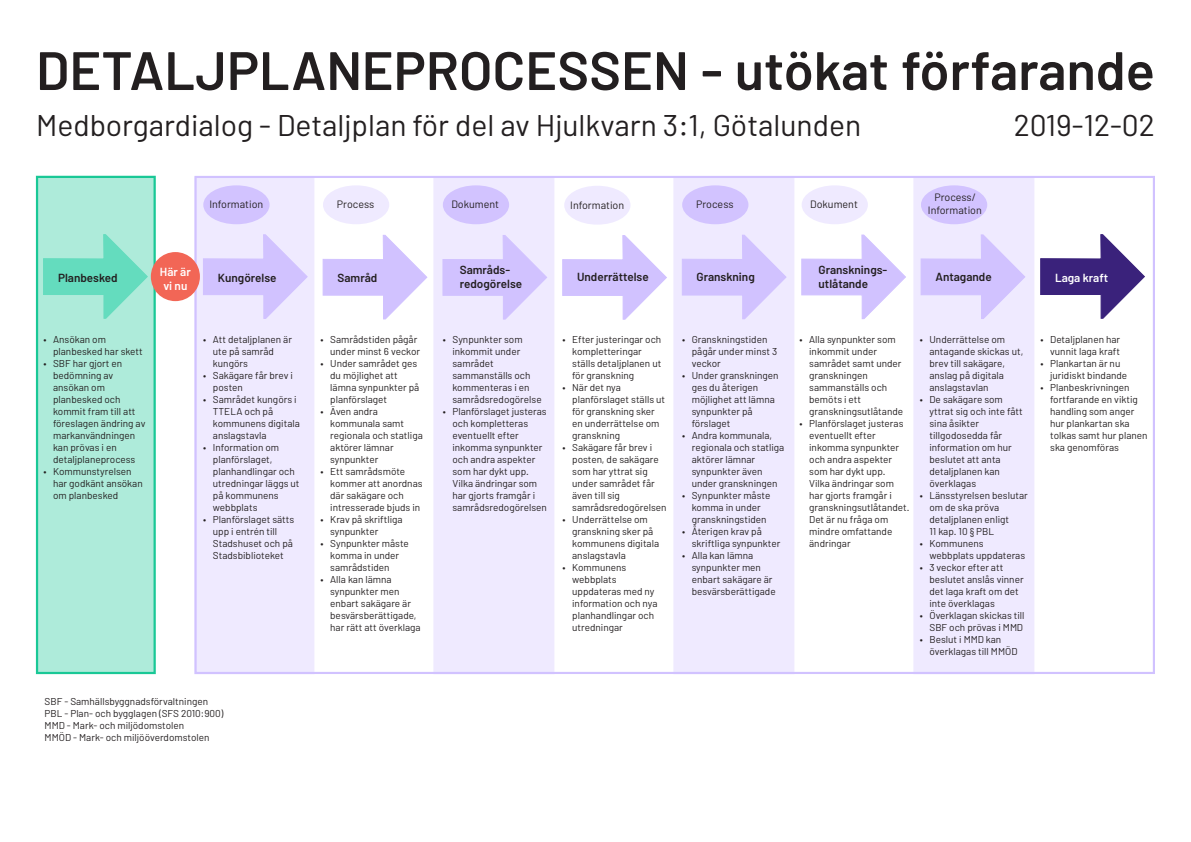
<style>
.page{position:relative;width:1191px;height:842px;background:#fff}
.page>*{position:absolute;margin:0;border:0;box-sizing:border-box;transform-origin:0 0}
.t1{font:600 54px "Barlow";color:#231f20}
.t2{font:30px "Barlow";color:#231f20}
.t3{font:600 11.8px "Barlow";color:#231f20}
.t4{font:600 11.8px/14.1px "Barlow";color:#fff}
.t5{font:10.7px "Barlow";color:#231f20}
.t6{font:10px/12px "Barlow";color:#231f20}
</style>
<div class="page">
<div style="left:36px;top:176px;width:120px;height:498px;background:#aeebda"></div>
<div style="left:36px;top:176px;width:120px;height:498px;border:2px solid #19c896"></div>
<div style="left:323px;top:185px;width:66px;height:39px;background:#efeaff;border-radius:50%"></div>
<div style="left:913px;top:177px;width:121px;height:497px;background:#efeaff;border:1px solid #d2c3ff"></div>
<div style="left:673px;top:177px;width:121px;height:497px;background:#efeaff;border:1px solid #d2c3ff"></div>
<div style="left:433px;top:177px;width:121px;height:497px;background:#efeaff;border:1px solid #d2c3ff"></div>
<div style="left:194px;top:177px;width:120px;height:497px;background:#efeaff;border:1px solid #d2c3ff"></div>
<svg style="left:323px;top:235px;width:104px;height:84px"></svg>
<svg style="left:443px;top:235px;width:104px;height:84px"></svg>
<svg style="left:562px;top:235px;width:105px;height:84px"></svg>
<svg style="left:682px;top:235px;width:104px;height:84px"></svg>
<svg style="left:801px;top:235px;width:105px;height:84px"></svg>
<svg style="left:920px;top:235px;width:105px;height:84px"></svg>
<svg style="left:203px;top:234px;width:104px;height:85px"></svg>
<svg style="left:1040px;top:234px;width:104px;height:85px"></svg>
<div style="left:203px;top:185px;width:66px;height:39px;background:#d2c3ff;border-radius:50%"></div>
<div style="left:443px;top:185px;width:66px;height:39px;background:#d2c3ff;border-radius:50%"></div>
<div style="left:564px;top:186px;width:66px;height:39px;background:#efeaff;border-radius:50%"></div>
<div style="left:682px;top:185px;width:66px;height:39px;background:#d2c3ff;border-radius:50%"></div>
<div style="left:801px;top:185px;width:67px;height:39px;background:#efeaff;border-radius:50%"></div>
<div style="left:921px;top:185px;width:66px;height:39px;background:#d2c3ff;border-radius:50%"></div>
<svg style="left:43px;top:234px;width:105px;height:85px"></svg>
<div style="left:151px;top:252px;width:49px;height:49px;background:#f26656;border-radius:50%"></div>
<p class="t1" style="left:36px;top:37px;width:1120px">DETALJPLANEPROCESSEN - utökat förfarande</p>
<p class="t2" style="left:36px;top:107px;width:826px">Medborgardialog - Detaljplan för del av Hjulkvarn 3:1, Götalunden</p>
<p class="t5" style="left:209px;top:198px;width:55px">Information</p>
<p class="t5" style="left:337px;top:198px;width:39px">Process</p>
<p class="t5" style="left:451px;top:198px;width:49px">Dokument</p>
<p class="t5" style="left:570px;top:198px;width:55px">Information</p>
<p class="t5" style="left:696px;top:198px;width:39px">Process</p>
<p class="t5" style="left:810px;top:198px;width:49px">Dokument</p>
<p class="t5" style="left:934px;top:191px;width:43px">Process/</p>
<p class="t5" style="left:928px;top:204px;width:55px">Information</p>
<p class="t2" style="left:1013px;top:107px;width:143px">2019-12-02</p>
<p class="t3" style="left:58px;top:270px;width:61px">Planbesked</p>
<p class="t4" style="left:160px;top:264px;width:32px">Här är vi nu</p>
<p class="t3" style="left:218px;top:270px;width:60px">Kungörelse</p>
<p class="t3" style="left:337px;top:270px;width:41px">Samråd</p>
<p class="t3" style="left:460px;top:263px;width:52px">Samråds-</p>
<p class="t3" style="left:460px;top:277px;width:64px">redogörelse</p>
<p class="t3" style="left:818px;top:262px;width:70px">Gransknings-</p>
<p class="t3" style="left:818px;top:276px;width:51px">utlåtande</p>
<p class="t4" style="left:1055px;top:270px;width:55px">Laga kraft</p>
<p class="t3" style="left:577px;top:269px;width:73px">Underrättelse</p>
<p class="t3" style="left:696px;top:269px;width:60px">Granskning</p>
<p class="t3" style="left:935px;top:269px;width:58px">Antagande</p>
<p class="t6" style="left:53px;top:333px;width:91px;text-indent:-10px">• Ansökan om planbesked har skett</p>
<p class="t6" style="left:53px;top:357px;width:94px;text-indent:-10px">• SBF har gjort en bedömning av ansökan om planbesked och kommit fram till att föreslagen ändring av markanvändningen kan prövas i en detaljplaneprocess</p>
<p class="t6" style="left:53px;top:465px;width:91px;text-indent:-10px">• Kommunstyrelsen har godkänt ansökan om planbesked</p>
<p class="t6" style="left:213px;top:333px;width:81px;text-indent:-10px">• Att detaljplanen är ute på samråd kungörs</p>
<p class="t6" style="left:213px;top:369px;width:81px;text-indent:-10px">• Sakägare får brev i posten</p>
<p class="t6" style="left:213px;top:393px;width:88px;text-indent:-10px">• Samrådet kungörs i<br>TTELA och på kommunens digitala anslagstavla</p>
<p class="t6" style="left:213px;top:441px;width:88px;text-indent:-10px">• Information om planförslaget, planhandlingar och utredningar läggs ut på kommunens webbplats</p>
<p class="t6" style="left:213px;top:513px;width:83px;text-indent:-10px">• Planförslaget sätts upp i entrén till<br>Stadshuset och på<br>Stadsbiblioteket</p>
<p class="t6" style="left:321px;top:333px;width:101px;text-align:right">• Samrådstiden pågår under minst 6 veckor</p>
<p class="t6" style="left:330px;top:357px;width:90px;text-indent:-10px">• Under samrådet ges du möjlighet att lämna synpunkter på planförslaget</p>
<p class="t6" style="left:330px;top:405px;width:94px;text-indent:-10px">• Även andra kommunala samt regionala och statliga aktörer lämnar synpunkter</p>
<p class="t6" style="left:330px;top:465px;width:94px;text-indent:-10px">• Ett samrådsmöte kommer att anordnas där sakägare och intresserade bjuds in</p>
<p class="t6" style="left:330px;top:513px;width:74px;text-indent:-10px">• Krav på skriftliga synpunkter</p>
<p class="t6" style="left:330px;top:537px;width:80px;text-indent:-10px">• Synpunkter måste komma in under samrådstiden</p>
<p class="t6" style="left:330px;top:573px;width:92px;text-indent:-10px">• Alla kan lämna synpunkter men enbart sakägare är besvärsberättigade, har rätt att överklaga</p>
<p class="t6" style="left:452px;top:333px;width:91px;text-indent:-10px">• Synpunkter som inkommit under samrådet sammanställs och kommenteras i en samrådsredogörelse</p>
<p class="t6" style="left:452px;top:405px;width:96px;text-indent:-10px">• Planförslaget justeras och kompletteras eventuellt efter inkomma synpunkter och andra aspekter som har dykt upp.<br>Vilka ändringar som har gjorts framgår i samrådsredogörelsen</p>
<p class="t6" style="left:572px;top:333px;width:91px;text-indent:-10px">• Efter justeringar och kompletteringar ställs detaljplanen ut för granskning</p>
<p class="t6" style="left:572px;top:381px;width:94px;text-indent:-10px">• När det nya planförslaget ställs ut för granskning sker en underrättelse om granskning</p>
<p class="t6" style="left:572px;top:441px;width:96px;text-indent:-10px">• Sakägare får brev i posten, de sakägare som har yttrat sig under samrådet får även till sig samrådsredogörelsen</p>
<p class="t6" style="left:572px;top:513px;width:88px;text-indent:-10px">• Underrättelse om granskning sker på kommunens digitala anslagstavla</p>
<p class="t6" style="left:572px;top:561px;width:87px;text-indent:-10px">• Kommunens webbplats uppdateras med ny information och nya planhandlingar och utredningar</p>
<p class="t6" style="left:692px;top:333px;width:87px;text-indent:-10px">• Granskningstiden pågår under minst 3 veckor</p>
<p class="t6" style="left:692px;top:369px;width:88px;text-indent:-10px">• Under granskningen ges du återigen möjlighet att lämna synpunkter på förslaget</p>
<p class="t6" style="left:692px;top:429px;width:94px;text-indent:-10px">• Andra kommunala, regionala och statliga aktörer lämnar synpunkter även under granskningen</p>
<p class="t6" style="left:682px;top:489px;width:90px;text-align:center">• Synpunkter måste komma in under granskningstiden</p>
<p class="t6" style="left:692px;top:525px;width:90px;text-indent:-10px">• Återigen krav på skriftliga synpunkter</p>
<p class="t6" style="left:692px;top:549px;width:85px;text-indent:-10px">• Alla kan lämna synpunkter men enbart sakägare är besvärsberättigade</p>
<p class="t6" style="left:809px;top:333px;width:95px;text-indent:-10px">• Alla synpunkter som inkommit under samrådet samt under granskningen sammanställs och bemöts i ett granskningsutlåtande</p>
<p class="t6" style="left:809px;top:417px;width:102px;text-indent:-10px">• Planförslaget justeras eventuellt efter inkomma synpunkter och andra aspekter som har dykt upp.<br>Vilka ändringar som har gjorts framgår i granskningsutlåtandet.<br>Det är nu fråga om mindre omfattande ändringar</p>
<p class="t6" style="left:929px;top:333px;width:95px;text-indent:-10px">• Underrättelse om antagande skickas ut, brev till sakägare, anslag på digitala anslagstavlan</p>
<p class="t6" style="left:929px;top:393px;width:95px;text-indent:-10px">• De sakägare som yttrat sig och inte fått sina åsikter tillgodosedda får information om hur beslutet att anta detaljplanen kan överklagas</p>
<p class="t6" style="left:929px;top:489px;width:100px;text-indent:-10px">• Länsstyrelsen beslutar om de ska pröva detaljplanen enligt<br>11 kap. 10 § PBL</p>
<p class="t6" style="left:929px;top:537px;width:97px;text-indent:-10px">• Kommunens webbplats uppdateras</p>
<p class="t6" style="left:929px;top:561px;width:96px;text-indent:-10px">• 3 veckor efter att beslutet anslås vinner det laga kraft om det inte överklagas</p>
<p class="t6" style="left:920px;top:609px;width:106px;text-align:right">• Överklagan skickas till<br>SBF och prövas i MMD</p>
<p class="t6" style="left:929px;top:633px;width:90px;text-indent:-10px">• Beslut i MMD kan överklagas till MMÖD</p>
<p class="t6" style="left:1040px;top:333px;width:81px;text-align:right">• Detaljplanen har vunnit laga kraft</p>
<p class="t6" style="left:1050px;top:357px;width:79px;text-indent:-10px">• Plankartan är nu juridiskt bindande</p>
<p class="t6" style="left:1050px;top:381px;width:99px;text-indent:-10px">• Planbeskrivningen fortfarande en viktig handling som anger hur plankartan ska tolkas samt hur planen ska genomföras</p>
<p class="t6" style="left:45px;top:695px;width:165px">SBF - Samhällsbyggnadsförvaltningen</p>
<p class="t6" style="left:45px;top:707px;width:180px">PBL - Plan- och bygglagen (SFS 2010:900)</p>
<p class="t6" style="left:45px;top:719px;width:141px">MMD - Mark- och miljödomstolen</p>
<p class="t6" style="left:45px;top:731px;width:166px">MMÖD - Mark- och miljööverdomstolen</p>
</div>
